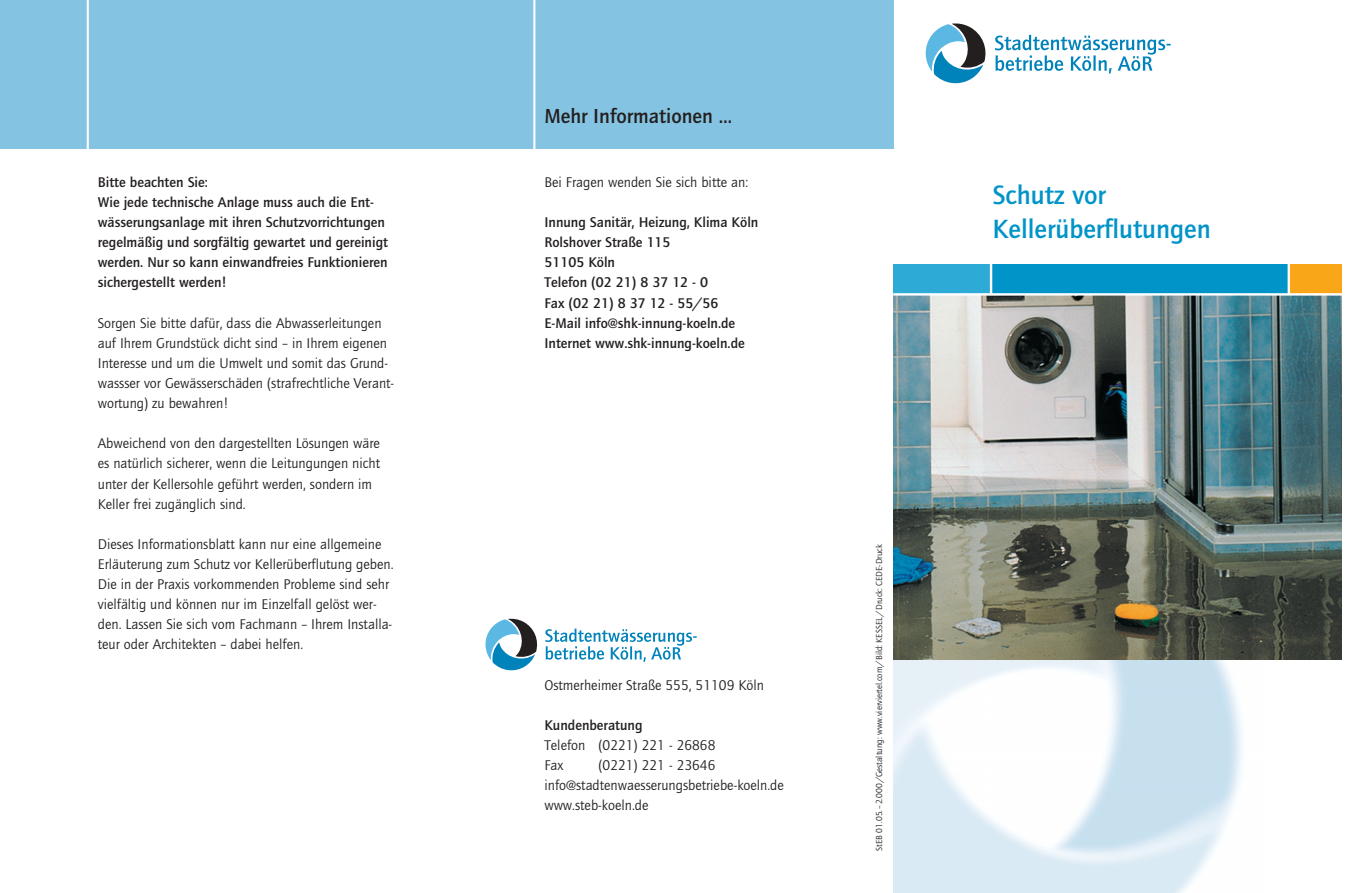
<style>
.page{position:relative;width:1361px;height:893px;background:#fff}
.page>*{position:absolute;margin:0;border:0;box-sizing:border-box;transform-origin:0 0}
.t1{font:700 27.3px/34.5px "Quay";color:#0094c8}
.t2{font:700 21px "Quay";color:#231f1f}
.t3{font:14.55px/20.1px "Quay";color:#231f1f}
.t4{font:700 14.55px/20.1px "Quay";color:#231f1f}
.t5{font:9px "Quay";color:#231f1f}
</style>
<div class="page">
<img style="left:893px;top:659px;width:371px;height:233px">
<img style="left:893px;top:295px;width:448px;height:364px">
<div style="left:991px;top:264px;width:297px;height:30px;background:#0094c8"></div>
<div style="left:1288px;top:264px;width:53px;height:30px;background:#faa619"></div>
<div style="left:893px;top:264px;width:98px;height:30px;background:#2daad5"></div>
<svg style="left:925px;top:23px;width:61px;height:61px"></svg>
<svg style="left:995px;top:35px;width:175px;height:39px"></svg>
<hr style="left:990px;top:250px;width:2px;height:44px;background:#fff">
<hr style="left:1287px;top:242px;width:3px;height:52px;background:#fff">
<hr style="left:893px;top:293px;width:448px;height:2px;background:#fff">
<div style="left:0;top:0;width:893px;height:149px;background:#85c3e2"></div>
<hr style="left:533px;top:0;width:2px;height:158px;background:#fff">
<hr style="left:87px;top:0;width:2px;height:158px;background:#fff">
<svg style="left:485px;top:618px;width:53px;height:53px"></svg>
<svg style="left:545px;top:628px;width:151px;height:34px"></svg>
<p class="t4" style="left:98px;top:173px;width:292px">Bitte beachten Sie:<br>Wie jede technische Anlage muss auch die Ent&shy;wässerungsanlage mit ihren Schutzvorrichtungen regelmäßig und sorgfältig gewartet und gereinigt werden. Nur so kann einwandfreies Funktionieren sichergestellt werden!</p>
<p class="t3" style="left:98px;top:314px;width:298px">Sorgen Sie bitte dafür, dass die Abwasserleitungen auf Ihrem Grundstück dicht sind – in Ihrem eigenen Interesse und um die Umwelt und somit das Grund&shy;wassser vor Gewässerschäden (strafrechtliche Verant&shy;wortung) zu bewahren!</p>
<p class="t3" style="left:98px;top:434px;width:284px">Abweichend von den dargestellten Lösungen wäre es natürlich sicherer, wenn die Leitungungen nicht unter der Kellersohle geführt werden, sondern im Keller frei zugänglich sind.</p>
<p class="t3" style="left:98px;top:535px;width:297px">Dieses Informationsblatt kann nur eine allgemeine Erläuterung zum Schutz vor Kellerüberflutung geben.<br>Die in der Praxis vorkommenden Probleme sind sehr vielfältig und können nur im Einzelfall gelöst wer&shy;den. Lassen Sie sich vom Fachmann – Ihrem Installa&shy;teur oder Architekten – dabei helfen.</p>
<h2 class="t2" style="left:544px;top:108px;width:189px">Mehr Informationen …</h2>
<p class="t3" style="left:544px;top:173px;width:205px">Bei Fragen wenden Sie sich bitte an:</p>
<p class="t4" style="left:544px;top:213px;width:215px">Innung Sanitär, Heizung, Klima Köln<br>Rolshover Straße 115<br>51105 Köln<br>Telefon (02 21) 8 37 12 - 0<br>Fax (02 21) 8 37 12 - 55/56<br>E-Mail info@shk-innung-koeln.de<br>Internet www.shk-innung-koeln.de</p>
<p class="t3" style="left:544px;top:676px;width:221px">Ostmerheimer Straße 555, 51109 Köln</p>
<p class="t4" style="left:544px;top:716px;width:100px">Kundenberatung</p>
<p class="t3" style="left:544px;top:736px;width:172px">Telefon (0221) 221 - 26868<br>Fax</p>
<p class="t3" style="left:544px;top:756px;width:241px;text-indent:54px">(0221) 221 - 23646 info@stadtenwaesserungsbetriebe-koeln.de www.steb-koeln.de</p>
<p class="t5" style="left:875px;top:850px;width:308px;rotate:-90deg">StEB 01.05.–2.000/Gestaltung: www.vierviertel.com/Bild: KESSEL/Druck: CEDE-Druck</p>
<h1 class="t1" style="left:992px;top:180px;width:220px">Schutz vor<br>Kellerüberflutungen</h1>
</div>
